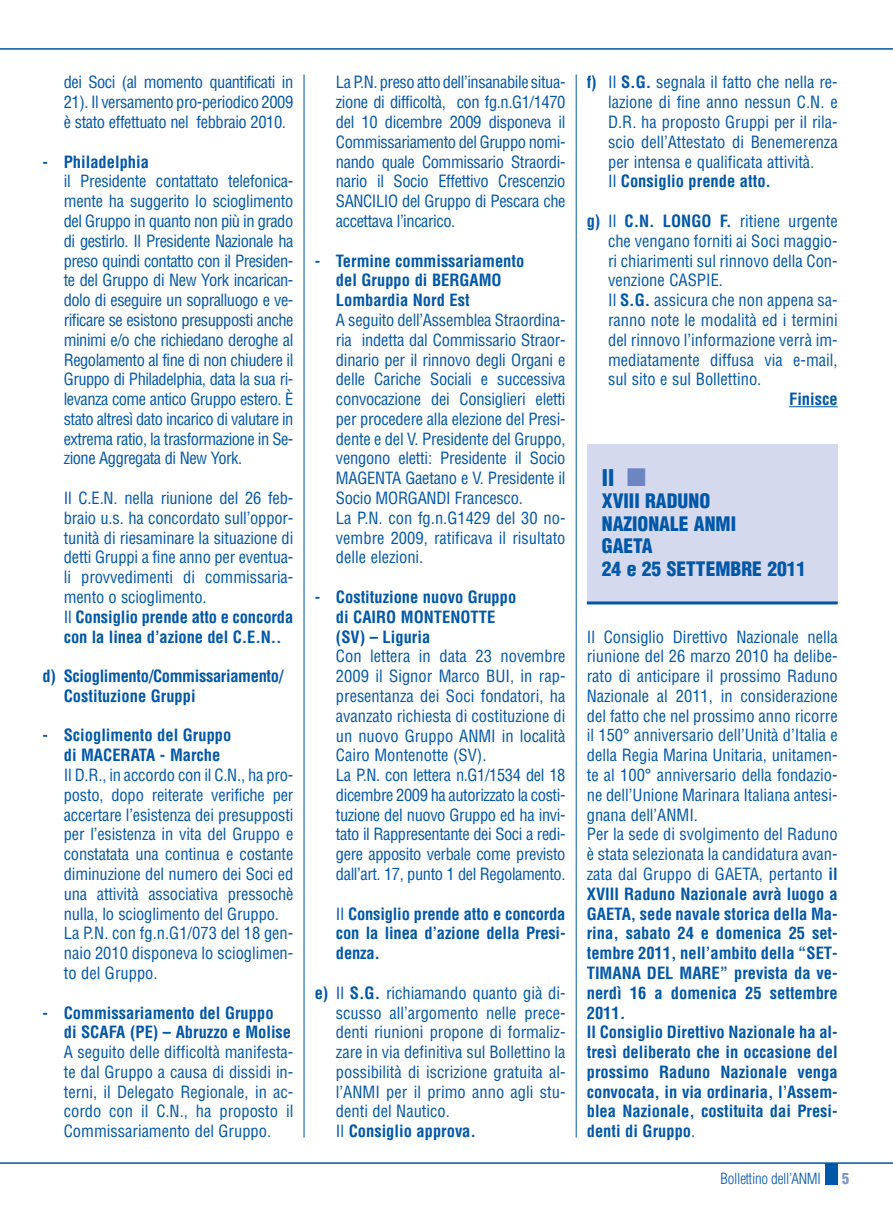
<style>
.page{position:relative;width:893px;height:1212px;background:#fff}
.page>*{position:absolute;margin:0;border:0;box-sizing:border-box;transform-origin:0 0}
.t1{font:900 condensed 22.5px "Helvetica";color:#0157a8}
.t2{font:900 condensed 19.5px/22.5px "Helvetica";color:#0157a8}
.t3{font:condensed 16.5px/19.8px "Helvetica";color:#0157a8}
.t4{font:condensed 16.5px/19.8px "Helvetica";letter-spacing:-.025em;color:#0157a8}
.t5{font:700 condensed 16.5px/19.8px "Helvetica";color:#0157a8}
.t6{font:700 condensed 16.5px/19.8px "Helvetica";letter-spacing:-.02em;color:#0157a8}
.t7{font:300 condensed 15px "Helvetica";letter-spacing:-.02em;color:#0157a8}
.t8{font:900 condensed 15px "Helvetica";color:#8295cb}
.s1{font-weight:700}
.s2{font-weight:400}
.s3{color:#6d86c3}
.s4{font-weight:700;font-style:italic}
</style>
<div class="page">
<hr style="left:0;top:48px;width:893px;height:2px;background:#0157a8">
<hr style="left:0;top:1162px;width:893px;height:2px;background:#0157a8">
<hr style="left:304px;top:74px;width:1px;height:1063px;background:#0157a8">
<hr style="left:576px;top:74px;width:1px;height:1063px;background:#0157a8">
<div style="left:825px;top:1163px;width:13px;height:21px;background:#0157a8"></div>
<hr style="left:789px;top:406px;width:49px;height:1px;background:#0157a8">
<div style="left:587px;top:445px;width:251px;height:158px;background:#d4d9ed"></div>
<hr style="left:587px;top:601px;width:251px;height:3px;background:#0157a8">
<p class="t3" style="left:64px;top:74px;width:231px;text-align:justify">dei Soci (al momento quantificati in 21). Il versamento pro-periodico 2009 è stato effettuato nel febbraio 2010.</p>
<p class="t5" style="left:43px;top:153px;width:108px">- Philadelphia</p>
<p class="t3" style="left:64px;top:173px;width:231px;text-align:justify">il Presidente contattato telefonica&shy;mente ha suggerito lo scioglimento del Gruppo in quanto non più in grado di gestirlo. Il Presidente Nazionale ha preso quindi contatto con il Presiden&shy;te del Gruppo di New York incarican&shy;dolo di eseguire un sopralluogo e ve&shy;rificare se esistono presupposti anche minimi e/o che richiedano deroghe al Regolamento al fine di non chiudere il Gruppo di Philadelphia, data la sua ri&shy;levanza come antico Gruppo estero. È stato altresì dato incarico di valutare in extrema ratio, la trasformazione in Se&shy;zione Aggregata di New York.</p>
<p class="t3" style="left:64px;top:489px;width:231px">Il C.E.N. nella riunione del 26 feb&shy;braio u.s. ha concordato sull’oppor&shy;tunità di riesaminare la situazione di detti Gruppi a fine anno per eventua&shy;li provvedimenti di commissaria&shy;mento o scioglimento.<br>Il <span class="s1">Consiglio prende atto e concorda con la linea d’azione del C.E.N..</span></p>
<p class="t6" style="left:64px;top:668px;width:221px;text-indent:-21px">d) Scioglimento/Commissariamento/<br>Costituzione Gruppi</p>
<p class="t5" style="left:64px;top:727px;width:169px;text-indent:-21px">- Scioglimento del Gruppo di MACERATA - Marche</p>
<p class="t3" style="left:64px;top:766px;width:231px">Il D.R., in accordo con il C.N., ha pro&shy;posto, dopo reiterate verifiche per accertare l’esistenza dei presupposti per l’esistenza in vita del Gruppo e constatata una continua e costante diminuzione del numero dei Soci ed una attività associativa pressochè nulla, lo scioglimento del Gruppo.<br>La P.N. con fg.n.G1/073 del 18 gen&shy;naio 2010 disponeva lo scioglimen&shy;to del Gruppo.</p>
<p class="t5" style="left:64px;top:1004px;width:229px;text-indent:-21px">- Commissariamento del Gruppo<br>di SCAFA (PE) – Abruzzo e Molise</p>
<p class="t3" style="left:64px;top:1043px;width:231px;text-align:justify">A seguito delle difficoltà manifesta&shy;te dal Gruppo a causa di dissidi in&shy;terni, il Delegato Regionale, in ac&shy;cordo con il C.N., ha proposto il Commissariamento del Gruppo.</p>
<p class="t3" style="left:336px;top:74px;width:231px;text-align:justify">La P.N. preso atto dell’insanabile situa&shy;zione di difficoltà, con fg.n.G1/1470 del 10 dicembre 2009 disponeva il Commissariamento del Gruppo nomi&shy;nando quale Commissario Straordi&shy;nario il Socio Effettivo Crescenzio SANCILIO del Gruppo di Pescara che accettava l’incarico.</p>
<p class="t5" style="left:336px;top:252px;width:190px;text-indent:-21px">- Termine commissariamento del Gruppo di BERGAMO<br>Lombardia Nord Est</p>
<p class="t3" style="left:336px;top:311px;width:231px">A seguito dell’Assemblea Straordina&shy;ria indetta dal Commissario Straor&shy;dinario per il rinnovo degli Organi e delle Cariche Sociali e successiva convocazione dei Consiglieri eletti per procedere alla elezione del Presi&shy;dente e del V. Presidente del Gruppo, vengono eletti: Presidente il Socio MAGENTA Gaetano e V. Presidente il Socio MORGANDI Francesco.<br>La P.N. con fg.n.G1429 del 30 no&shy;vembre 2009, ratificava il risultato delle elezioni.</p>
<p class="t5" style="left:336px;top:588px;width:182px;text-indent:-21px">- Costituzione nuovo Gruppo di CAIRO MONTENOTTE (SV) – Liguria</p>
<p class="t4" style="left:336px;top:648px;width:231px">Con lettera in data 23 novembre 2009 il Signor Marco BUI, in rap&shy;presentanza dei Soci fondatori, ha avanzato richiesta di costituzione di un nuovo Gruppo ANMI in località Cairo Montenotte (SV).<br>La P.N. con lettera n.G1/1534 del 18 dicembre 2009 ha autorizzato la costi&shy;tuzione del nuovo Gruppo ed ha invi&shy;tato il Rappresentante dei Soci a redi&shy;gere apposito verbale come previsto dall’art. 17, punto 1 del Regolamento.</p>
<p class="t5" style="left:336px;top:905px;width:231px;text-align:justify"><span class="s2">Il</span> Consiglio prende atto e concorda con la linea d’azione della Presi&shy;denza.</p>
<p class="t3" style="left:336px;top:984px;width:231px;text-indent:-21px"><span class="s1">e)</span> Il <span class="s1">S.G.</span> richiamando quanto già di&shy;scusso all’argomento nelle prece&shy;denti riunioni propone di formaliz&shy;zare in via definitiva sul Bollettino la possibilità di iscrizione gratuita al&shy;l’ANMI per il primo anno agli stu&shy;denti del Nautico.<br>Il <span class="s1">Consiglio approva.</span></p>
<p class="t3" style="left:608px;top:74px;width:231px;text-indent:-21px"><span class="s1">f)</span> Il <span class="s1">S.G.</span> segnala il fatto che nella re&shy;lazione di fine anno nessun C.N. e D.R. ha proposto Gruppi per il rila&shy;scio dell’Attestato di Benemerenza per intensa e qualificata attività.<br>Il <span class="s1">Consiglio prende atto.</span></p>
<p class="t3" style="left:608px;top:212px;width:231px;text-indent:-21px"><span class="s1">g)</span> Il <span class="s1">C.N. LONGO F.</span> ritiene urgente che vengano forniti ai Soci maggio&shy;ri chiarimenti sul rinnovo della Con&shy;venzione CASPIE.<br>Il <span class="s1">S.G.</span> assicura che non appena sa&shy;ranno note le modalità ed i termini del rinnovo l’informazione verrà im&shy;mediatamente diffusa via e-mail, sul sito e sul Bollettino.</p>
<p class="t5" style="left:789px;top:391px;width:50px">Finisce</p>
<h1 class="t1" style="left:602px;top:469px;width:46px">II <span class="s3">■</span></h1>
<p class="t2" style="left:602px;top:492px;width:206px">XVIII RADUNO<br>NAZIONALE ANMI<br>GAETA<br>24 e 25 SETTEMBRE 2011</p>
<p class="t3" style="left:587px;top:628px;width:252px">Il Consiglio Direttivo Nazionale nella riunione del 26 marzo 2010 ha delibe&shy;rato di anticipare il prossimo Raduno Nazionale al 2011, in considerazione del fatto che nel prossimo anno ricorre il 150° anniversario dell’Unità d’Italia e della Regia Marina Unitaria, unitamen&shy;te al 100° anniversario della fondazio&shy;ne dell’Unione Marinara Italiana antesi&shy;gnana dell’ANMI.<br>Per la sede di svolgimento del Raduno è stata selezionata la candidatura avan&shy;zata dal Gruppo di GAETA, pertanto <span class="s1">il XVIII Raduno Nazionale avrà luogo a GAETA, sede navale storica della Ma&shy;rina, sabato 24 e domenica 25 set&shy;tembre 2011, nell’ambito della “SET-TIMANA DEL MARE” prevista da ve&shy;nerdì 16 a domenica 25 settembre 2011</span><span class="s4">.<br></span><span class="s1">Il Consiglio Direttivo Nazionale ha al&shy;tresì deliberato che in occasione del prossimo Raduno Nazionale venga convocata, in via ordinaria, l’Assem&shy;blea Nazionale, costituita dai Presi&shy;denti di Gruppo</span>.</p>
<p class="t7" style="left:721px;top:1172px;width:102px">Bollettino dell’ANMI</p>
<p class="t8" style="left:842px;top:1173px;width:9px">5</p>
</div>
